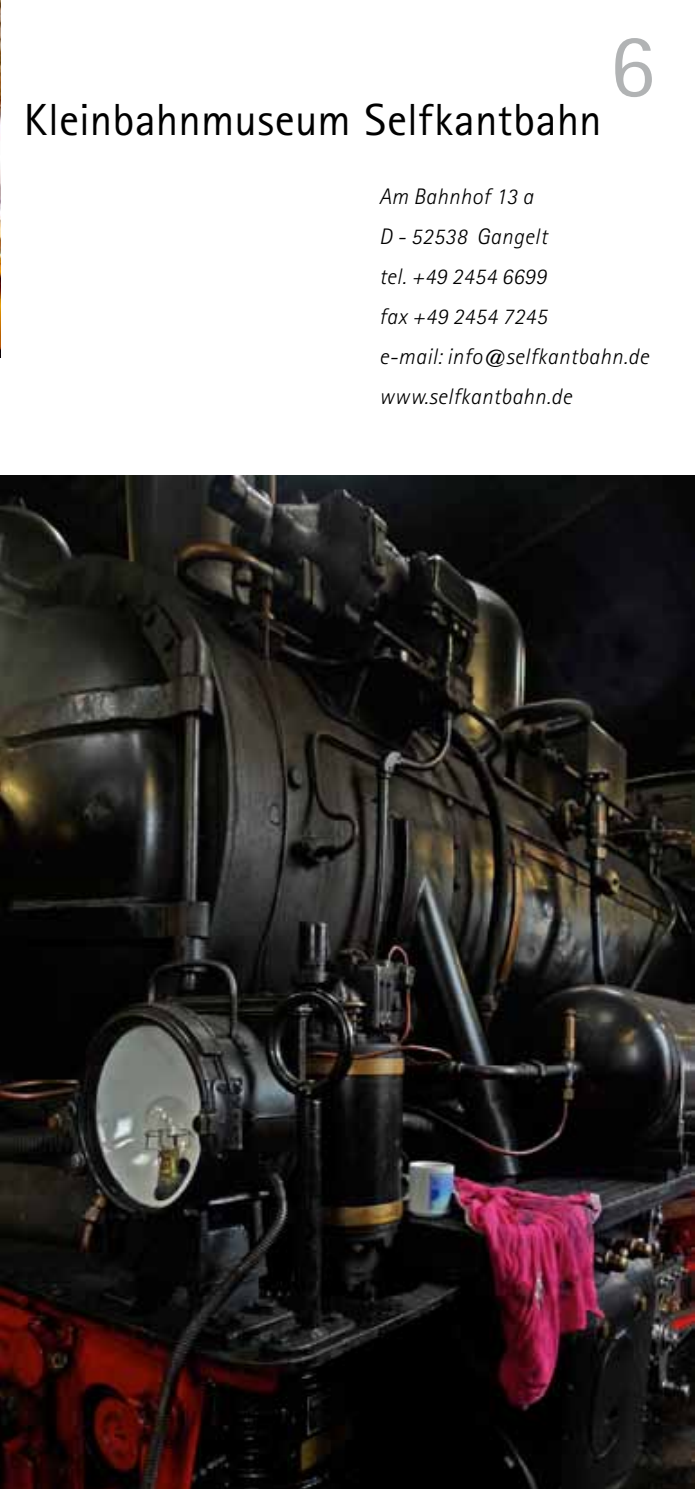
<style>
.page{position:relative;width:695px;height:1489px;background:#fff}
.page>*{position:absolute;margin:0;border:0;box-sizing:border-box;transform-origin:0 0}
.t1{font:90px "Rotis Sans Serif";color:#b1b3b4}
.t2{font:45px "Rotis Sans Serif";letter-spacing:.005em;color:#000}
.t3{font:italic 300 22.5px/40px "Rotis Sans Serif";letter-spacing:.02em;color:#000}
</style>
<div class="page">
<img style="left:0;top:475px;width:694px;height:1013px">
<img style="left:0;top:0;width:1px;height:357px">
<h2 class="t2" style="left:24px;top:93px;width:579px">Kleinbahnmuseum Selfkantbahn</h2>
<h1 class="t1" style="left:609px;top:13px;width:47px">6</h1>
<p class="t3" style="left:379px;top:177px;width:271px">Am Bahnhof 13 a<br>D - 52538 Gangelt<br>tel. +49 2454 6699<br>fax +49 2454 7245<br>e-mail: info@selfkantbahn.de www.selfkantbahn.de</p>
</div>
